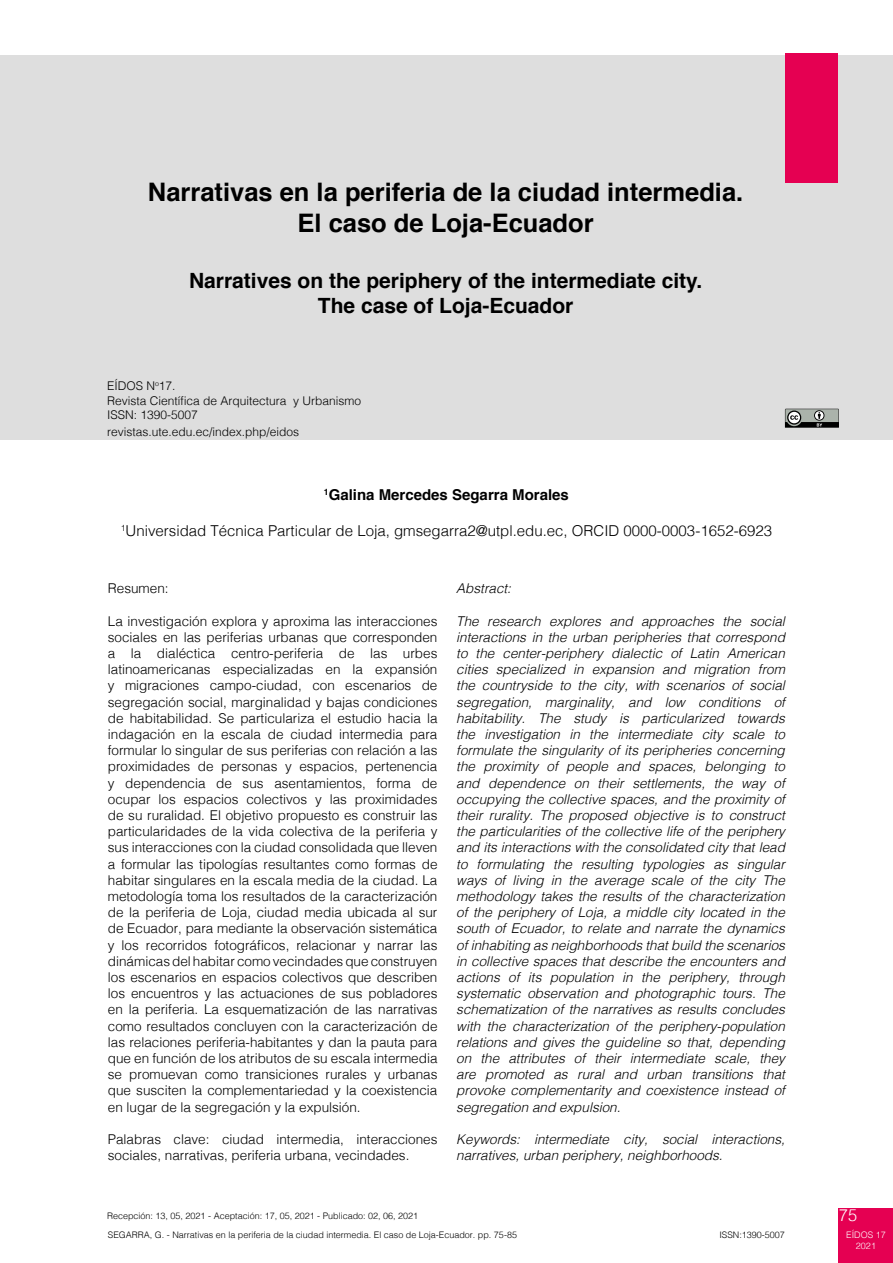
<style>
.page{position:relative;width:893px;height:1263px;background:#fff}
.page>*{position:absolute;margin:0;border:0;box-sizing:border-box;transform-origin:0 0}
.t1{font:700 25.5px/30.6px "Helvetica";color:#000;text-align:center}
.t2{font:700 21px/25.2px "Helvetica";color:#000;text-align:center}
.t3{font:300 16.5px "Helvetica";color:#fff}
.t4{font:300 15px "Helvetica";color:#000}
.t5{font:700 15px "Helvetica";color:#000}
.t6{font:300 13.5px/16.2px "Helvetica";color:#000;text-align:justify}
.t7{font:italic 300 13.5px/16.2px "Helvetica";color:#000;text-align:justify}
.t8{font:300 12px/14.4px "Helvetica";color:#000}
.t9{font:300 9px/19.8px "Helvetica";color:#000}
.t10{font:300 9px/10.8px "Helvetica";color:#fff;text-align:center}
</style>
<div class="page">
<div style="left:839px;top:1209px;width:54px;height:54px;background:#e50052"></div>
<div style="left:0;top:55px;width:893px;height:385px;background:#dedede"></div>
<div style="left:785px;top:53px;width:52px;height:129px;background:#e50052"></div>
<svg style="left:785px;top:409px;width:54px;height:19px"></svg>
<h1 class="t1" style="left:148px;top:177px;width:597px">Narrativas en la periferia de la ciudad intermedia.<br>El caso de Loja-Ecuador</h1>
<h2 class="t2" style="left:189px;top:268px;width:515px">Narratives on the periphery of the intermediate city.<br>The case of Loja-Ecuador</h2>
<p class="t8" style="left:107px;top:378px;width:256px">EÍDOS N<sup>o</sup>17.<br>Revista Científica de Arquitectura y Urbanismo<br>ISSN: 1390-5007</p>
<p class="t8" style="left:107px;top:423px;width:194px">revistas.ute.edu.ec/index.php/eidos</p>
<p class="t5" style="left:324px;top:483px;width:246px"><sup>1</sup>Galina Mercedes Segarra Morales</p>
<p class="t4" style="left:121px;top:518px;width:653px"><sup>1</sup>Universidad Técnica Particular de Loja, gmsegarra2@utpl.edu.ec, ORCID 0000-0003-1652-6923</p>
<p class="t6" style="left:108px;top:579px;width:62px">Resumen:</p>
<p class="t6" style="left:108px;top:612px;width:331px">La investigación explora y aproxima las interacciones sociales en las periferias urbanas que corresponden a la dialéctica centro-periferia de las urbes latinoamericanas especializadas en la expansión y migraciones campo-ciudad, con escenarios de segregación social, marginalidad y bajas condiciones de habitabilidad. Se particulariza el estudio hacia la indagación en la escala de ciudad intermedia para formular lo singular de sus periferias con relación a las proximidades de personas y espacios, pertenencia y dependencia de sus asentamientos, forma de ocupar los espacios colectivos y las proximidades de su ruralidad. El objetivo propuesto es construir las particularidades de la vida colectiva de la periferia y sus interacciones con la ciudad consolidada que lleven a formular las tipologías resultantes como formas de habitar singulares en la escala media de la ciudad. La metodología toma los resultados de la caracterización de la periferia de Loja, ciudad media ubicada al sur de Ecuador, para mediante la observación sistemática y los recorridos fotográficos, relacionar y narrar las dinámicas del habitar como vecindades que construyen los escenarios en espacios colectivos que describen los encuentros y las actuaciones de sus pobladores en la periferia. La esquematización de las narrativas como resultados concluyen con la caracterización de las relaciones periferia-habitantes y dan la pauta para que en función de los atributos de su escala intermedia se promuevan como transiciones rurales y urbanas que susciten la complementariedad y la coexistencia en lugar de la segregación y la expulsión.</p>
<p class="t6" style="left:108px;top:1130px;width:331px">Palabras clave: ciudad intermedia, interacciones sociales, narrativas, periferia urbana, vecindades.</p>
<p class="t7" style="left:456px;top:579px;width:56px">Abstract:</p>
<p class="t7" style="left:456px;top:612px;width:330px">The research explores and approaches the social interactions in the urban peripheries that correspond to the center-periphery dialectic of Latin American cities specialized in expansion and migration from the countryside to the city, with scenarios of social segregation, marginality, and low conditions of habitability. The study is particularized towards the investigation in the intermediate city scale to formulate the singularity of its peripheries concerning the proximity of people and spaces, belonging to and dependence on their settlements, the way of occupying the collective spaces, and the proximity of their rurality. The proposed objective is to construct the particularities of the collective life of the periphery and its interactions with the consolidated city that lead to formulating the resulting typologies as singular ways of living in the average scale of the city The methodology takes the results of the characterization of the periphery of Loja, a middle city located in the south of Ecuador, to relate and narrate the dynamics of inhabiting as neighborhoods that build the scenarios in collective spaces that describe the encounters and actions of its population in the periphery, through systematic observation and photographic tours. The schematization of the narratives as results concludes with the characterization of the periphery-population relations and gives the guideline so that, depending on the attributes of their intermediate scale, they are promoted as rural and urban transitions that provoke complementarity and coexistence instead of segregation and expulsion.</p>
<p class="t7" style="left:456px;top:1130px;width:330px">Keywords: intermediate city, social interactions, narratives, urban periphery, neighborhoods.</p>
<p class="t9" style="left:107px;top:1205px;width:411px">Recepción: 13, 05, 2021 - Aceptación: 17, 05, 2021 - Publicado: 02, 06, 2021<br>SEGARRA, G. - Narrativas en la periferia de la ciudad intermedia. El caso de Loja-Ecuador. pp. 75-85</p>
<p class="t9" style="left:719px;top:1225px;width:67px">ISSN:1390-5007</p>
<p class="t3" style="left:839px;top:1201px;width:20px">75</p>
<p class="t10" style="left:846px;top:1229px;width:41px">EÍDOS 17<br>2021</p>
</div>
